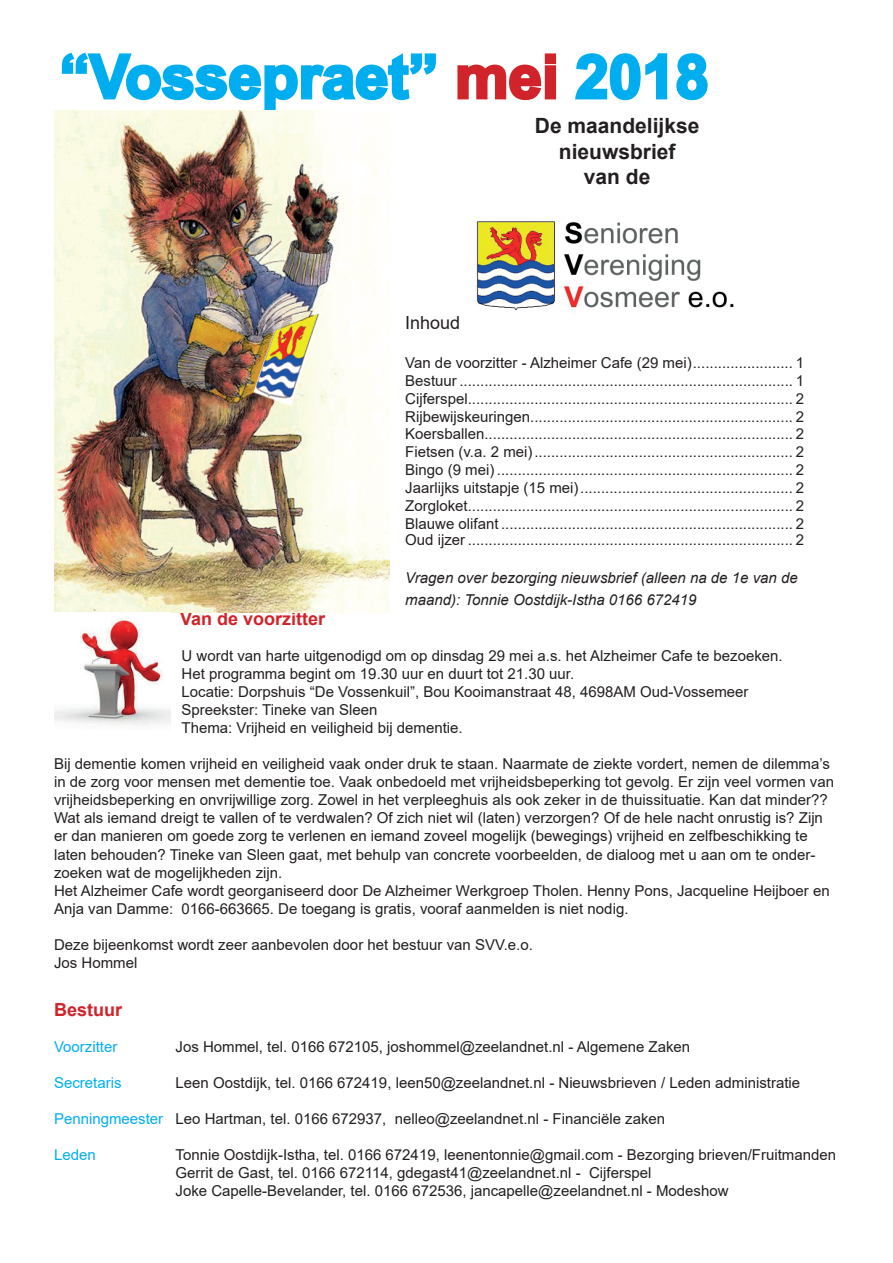
<style>
.page{position:relative;width:893px;height:1263px;background:#fff}
.page>*{position:absolute;margin:0;border:0;box-sizing:border-box;transform-origin:0 0}
.t1{font:700 60px "Arial";color:#00aeef}
.t2{font:700 21px/25.2px "Arial";color:#231f20;text-align:center}
.t3{font:700 18px "Arial";color:#d1232a}
.t4{font:18px "Arial";color:#231f20}
.t5{font:15px/18px "Arial";color:#231f20}
.t6{font:italic 15px/21.6px "Arial";color:#231f20}
.t7{font:15px "Arial";color:#00aeef}
.s1{color:#d1232a}
.s2{color:#00aeef}
</style>
<div class="page">
<svg style="left:61px;top:52px;width:375px;height:58px"></svg>
<svg style="left:457px;top:53px;width:100px;height:48px"></svg>
<svg style="left:575px;top:53px;width:93px;height:48px"></svg>
<svg style="left:676px;top:53px;width:32px;height:48px"></svg>
<img style="left:476px;top:220px;width:258px;height:91px">
<img style="left:54px;top:110px;width:335px;height:502px">
<img style="left:54px;top:618px;width:117px;height:107px">
<h1 class="t1" style="left:60px;top:35px;width:651px">“Vossepraet” <span class="s1">mei</span> 2018</h1>
<h2 class="t2" style="left:535px;top:114px;width:166px">De maandelijkse nieuwsbrief<br>van de</h2>
<p class="t4" style="left:405px;top:310px;width:57px">Inhoud</p>
<p class="t5" style="left:405px;top:354px;width:400px;text-align:justify">Van de voorzitter - Alzheimer Cafe (29 mei)........................ 1<br>Bestuur ................................................................................ 1<br>Cijferspel.............................................................................. 2<br>Rijbewijskeuringen............................................................... 2</p>
<p class="t5" style="left:405px;top:424px;width:401px;text-align:justify">Koersballen.......................................................................... 2<br>Fietsen (v.a. 2 mei).............................................................. 2<br>Bingo (9 mei) ....................................................................... 2<br>Jaarlijks uitstapje (15 mei)................................................... 2<br>Zorgloket.............................................................................. 2<br>Blauwe olifant ...................................................................... 2</p>
<p class="t5" style="left:405px;top:531px;width:401px">Oud ijzer .............................................................................. 2</p>
<p class="t6" style="left:405px;top:567px;width:394px">Vragen over bezorging nieuwsbrief (alleen na de 1e van de maand): Tonnie Oostdijk-Istha 0166 672419</p>
<p class="t3" style="left:180px;top:606px;width:147px">Van de voorzitter</p>
<p class="t5" style="left:182px;top:647px;width:603px">U wordt van harte uitgenodigd om op dinsdag 29 mei a.s. het Alzheimer Cafe te bezoeken.<br>Het programma begint om 19.30 uur en duurt tot 21.30 uur.<br>Locatie: Dorpshuis “De Vossenkuil”, Bou Kooimanstraat 48, 4698AM Oud-Vossemeer Spreekster: Tineke van Sleen<br>Thema: Vrijheid en veiligheid bij dementie.</p>
<p class="t5" style="left:54px;top:755px;width:782px">Bij dementie komen vrijheid en veiligheid vaak onder druk te staan. Naarmate de ziekte vordert, nemen de dilemma’s in de zorg voor mensen met dementie toe. Vaak onbedoeld met vrijheidsbeperking tot gevolg. Er zijn veel vormen van vrijheidsbeperking en onvrijwillige zorg. Zowel in het verpleeghuis als ook zeker in de thuissituatie. Kan dat minder??<br>Wat als iemand dreigt te vallen of te verdwalen? Of zich niet wil (laten) verzorgen? Of de hele nacht onrustig is? Zijn er dan manieren om goede zorg te verlenen en iemand zoveel mogelijk (bewegings) vrijheid en zelfbeschikking te laten behouden? Tineke van Sleen gaat, met behulp van concrete voorbeelden, de dialoog met u aan om te onder&shy;zoeken wat de mogelijkheden zijn.<br>Het Alzheimer Cafe wordt georganiseerd door De Alzheimer Werkgroep Tholen. Henny Pons, Jacqueline Heijboer en Anja van Damme: 0166-663665. De toegang is gratis, vooraf aanmelden is niet nodig.</p>
<p class="t5" style="left:54px;top:935px;width:480px">Deze bijeenkomst wordt zeer aanbevolen door het bestuur van SVV.e.o.<br>Jos Hommel</p>
<p class="t3" style="left:54px;top:997px;width:70px">Bestuur</p>
<p class="t7" style="left:54px;top:1036px;width:65px">Voorzitter</p>
<p class="t5" style="left:176px;top:1037px;width:516px">Jos Hommel, tel. 0166 672105, joshommel@zeelandnet.nl - Algemene Zaken</p>
<p class="t7" style="left:54px;top:1072px;width:69px">Secretaris</p>
<p class="t5" style="left:176px;top:1073px;width:626px">Leen Oostdijk, tel. 0166 672419, leen50@zeelandnet.nl - Nieuwsbrieven / Leden administratie</p>
<p class="t5" style="left:54px;top:1109px;width:613px"><span class="s2">Penningmeester</span> Leo Hartman, tel. 0166 672937, nelleo@zeelandnet.nl - Financiële zaken</p>
<p class="t7" style="left:54px;top:1144px;width:43px">Leden</p>
<p class="t5" style="left:175px;top:1145px;width:662px">Tonnie Oostdijk-Istha, tel. 0166 672419, leenentonnie@gmail.com - Bezorging brieven/Fruitmanden<br>Gerrit de Gast, tel. 0166 672114, gdegast41@zeelandnet.nl - Cijferspel<br>Joke Capelle-Bevelander, tel. 0166 672536, jancapelle@zeelandnet.nl - Modeshow</p>
</div>
